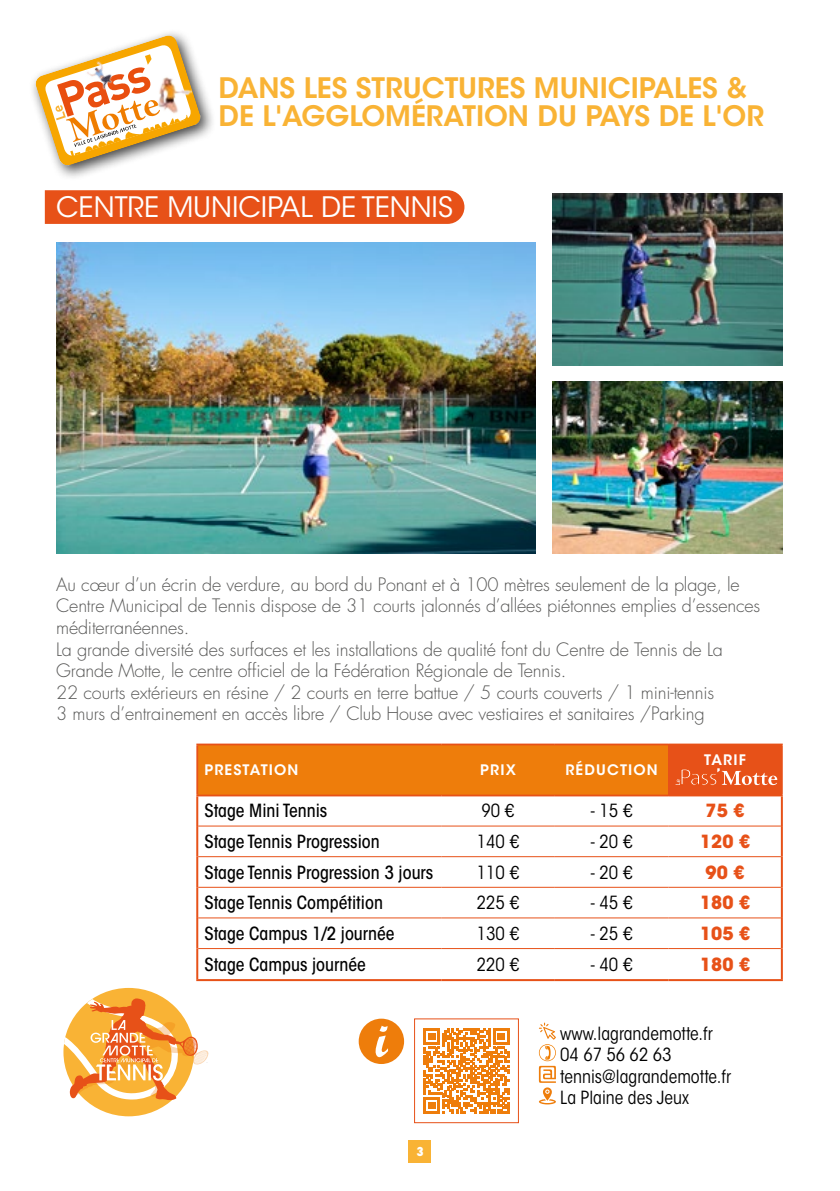
<style>
.page{position:relative;width:840px;height:1191px;background:#fff}
.page>*{position:absolute;margin:0;border:0;box-sizing:border-box;transform-origin:0 0}
.t1{font:600 28px/28px "ITC Avant Garde Std";color:#f9b335}
.t2{font:28px "ITC Avant Garde Std";color:#fff}
.t3{font:300 18px/21.6px "Futura Std";letter-spacing:-.01em;color:#575756}
.t4{font:500 condensed 18px "ITC Avant Garde Std";color:#000}
.t5{font:condensed 18px/21.6px "ITC Avant Garde Std";color:#000}
.t6{font:700 18px "ITC Avant Garde Std";color:#e75118}
.t7{font:600 14.4px "ITC Avant Garde Std";letter-spacing:.08em;color:#fff}
.t8{font:800 condensed 12px "Futura Std";color:#fff}
</style>
<div class="page">
<div style="left:408px;top:1140px;width:23px;height:22px;background:#f9b335"></div>
<div style="left:28px;top:28px;width:188px;height:153px;background:#000;opacity:.75"></div>
<svg style="left:35px;top:36px;width:166px;height:130px"></svg>
<div style="left:198px;top:745px;width:470px;height:49px;background:#ee7d0b"></div>
<div style="left:668px;top:744px;width:113px;height:51px;background:#e75118"></div>
<hr style="left:196px;top:743px;width:245px;height:2px;background:#e75118">
<hr style="left:196px;top:745px;width:2px;height:49px;background:#e75118">
<hr style="left:441px;top:743px;width:113px;height:2px;background:#e75118">
<hr style="left:554px;top:743px;width:114px;height:2px;background:#e75118">
<hr style="left:668px;top:743px;width:114px;height:2px;background:#e75118">
<hr style="left:780px;top:745px;width:2px;height:49px;background:#e75118">
<hr style="left:196px;top:794px;width:245px;height:2px;background:#e75118">
<hr style="left:441px;top:794px;width:113px;height:2px;background:#e75118">
<hr style="left:554px;top:794px;width:114px;height:2px;background:#e75118">
<hr style="left:668px;top:794px;width:114px;height:2px;background:#e75118">
<hr style="left:198px;top:825px;width:243px;height:1px;background:#e75118">
<hr style="left:441px;top:825px;width:113px;height:1px;background:#e75118">
<hr style="left:554px;top:825px;width:114px;height:1px;background:#e75118">
<hr style="left:668px;top:825px;width:112px;height:1px;background:#e75118">
<hr style="left:198px;top:856px;width:243px;height:1px;background:#e75118">
<hr style="left:441px;top:856px;width:113px;height:1px;background:#e75118">
<hr style="left:554px;top:856px;width:114px;height:1px;background:#e75118">
<hr style="left:668px;top:856px;width:112px;height:1px;background:#e75118">
<hr style="left:198px;top:887px;width:243px;height:1px;background:#e75118">
<hr style="left:441px;top:887px;width:113px;height:1px;background:#e75118">
<hr style="left:554px;top:887px;width:114px;height:1px;background:#e75118">
<hr style="left:668px;top:887px;width:112px;height:1px;background:#e75118">
<hr style="left:198px;top:917px;width:243px;height:1px;background:#e75118">
<hr style="left:441px;top:917px;width:113px;height:1px;background:#e75118">
<hr style="left:554px;top:917px;width:114px;height:1px;background:#e75118">
<hr style="left:668px;top:917px;width:112px;height:1px;background:#e75118">
<hr style="left:198px;top:948px;width:243px;height:1px;background:#e75118">
<hr style="left:441px;top:948px;width:113px;height:1px;background:#e75118">
<hr style="left:554px;top:948px;width:114px;height:1px;background:#e75118">
<hr style="left:668px;top:948px;width:112px;height:1px;background:#e75118">
<hr style="left:196px;top:796px;width:2px;height:30px;background:#e75118">
<hr style="left:780px;top:796px;width:2px;height:30px;background:#e75118">
<hr style="left:196px;top:826px;width:2px;height:30px;background:#e75118">
<hr style="left:780px;top:826px;width:2px;height:30px;background:#e75118">
<hr style="left:196px;top:856px;width:2px;height:31px;background:#e75118">
<hr style="left:780px;top:856px;width:2px;height:31px;background:#e75118">
<hr style="left:196px;top:887px;width:2px;height:31px;background:#e75118">
<hr style="left:780px;top:887px;width:2px;height:31px;background:#e75118">
<hr style="left:196px;top:918px;width:2px;height:30px;background:#e75118">
<hr style="left:780px;top:918px;width:2px;height:30px;background:#e75118">
<hr style="left:196px;top:948px;width:2px;height:31px;background:#e75118">
<hr style="left:780px;top:948px;width:2px;height:31px;background:#e75118">
<hr style="left:196px;top:979px;width:245px;height:2px;background:#e75118">
<hr style="left:441px;top:979px;width:113px;height:2px;background:#e75118">
<hr style="left:554px;top:979px;width:114px;height:2px;background:#e75118">
<hr style="left:668px;top:979px;width:114px;height:2px;background:#e75118">
<svg style="left:675px;top:768px;width:101px;height:17px"></svg>
<svg style="left:538px;top:1022px;width:17px;height:82px"></svg>
<div style="left:358px;top:1018px;width:46px;height:46px;background:#ee7d0b;border-radius:50%"></div>
<svg style="left:375px;top:1025px;width:13px;height:32px"></svg>
<svg style="left:423px;top:1028px;width:86px;height:85px"></svg>
<div style="left:414px;top:1018px;width:104px;height:105px;border:1px solid #e75118"></div>
<svg style="left:63px;top:981px;width:146px;height:136px"></svg>
<img style="left:56px;top:242px;width:479px;height:311px">
<img style="left:552px;top:381px;width:230px;height:172px">
<img style="left:552px;top:194px;width:230px;height:172px">
<div style="left:45px;top:190px;width:419px;height:34px;background:#e75118"></div>
<h1 class="t1" style="left:218px;top:74px;width:546px">DANS LES STRUCTURES MUNICIPALES &amp;<br>DE L'AGGLOMÉRATION DU PAYS DE L'OR</h1>
<h1 class="t2" style="left:56px;top:189px;width:398px">CENTRE MUNICIPAL DE TENNIS</h1>
<p class="t3" style="left:56px;top:574px;width:705px">Au cœur d’un écrin de verdure, au bord du Ponant et à 100 mètres seulement de la plage, le Centre Municipal de Tennis dispose de 31 courts jalonnés d’allées piétonnes emplies d’essences méditerranéennes.<br>La grande diversité des surfaces et les installations de qualité font du Centre de Tennis de La Grande Motte, le centre officiel de la Fédération Régionale de Tennis.<br>22 courts extérieurs en résine / 2 courts en terre battue / 5 courts couverts / 1 mini-tennis<br>3 murs d’entrainement en accès libre / Club House avec vestiaires et sanitaires /Parking</p>
<p class="t7" style="left:204px;top:761px;width:95px">PRESTATION</p>
<p class="t7" style="left:480px;top:761px;width:37px">PRIX</p>
<p class="t7" style="left:565px;top:761px;width:94px">RÉDUCTION</p>
<p class="t7" style="left:703px;top:751px;width:43px">TARIF</p>
<p class="t4" style="left:204px;top:800px;width:124px">Stage Mini Tennis</p>
<p class="t5" style="left:481px;top:800px;width:35px">90 €</p>
<p class="t5" style="left:590px;top:800px;width:44px">- 15 €</p>
<p class="t6" style="left:705px;top:799px;width:40px">75 €</p>
<p class="t4" style="left:204px;top:830px;width:177px">Stage Tennis Progression</p>
<p class="t5" style="left:476px;top:830px;width:44px">140 €</p>
<p class="t5" style="left:590px;top:830px;width:44px">- 20 €</p>
<p class="t6" style="left:699px;top:829px;width:52px">120 €</p>
<p class="t4" style="left:204px;top:861px;width:230px">Stage Tennis Progression 3 jours</p>
<p class="t5" style="left:476px;top:861px;width:44px">110 €</p>
<p class="t5" style="left:590px;top:861px;width:44px">- 20 €</p>
<p class="t6" style="left:705px;top:860px;width:40px">90 €</p>
<p class="t4" style="left:204px;top:891px;width:180px">Stage Tennis Compétition</p>
<p class="t5" style="left:476px;top:892px;width:44px">225 €</p>
<p class="t5" style="left:590px;top:892px;width:44px">- 45 €</p>
<p class="t6" style="left:699px;top:891px;width:52px">180 €</p>
<p class="t4" style="left:204px;top:922px;width:191px">Stage Campus 1/2 journée</p>
<p class="t5" style="left:476px;top:922px;width:44px">130 €</p>
<p class="t5" style="left:590px;top:922px;width:44px">- 25 €</p>
<p class="t6" style="left:699px;top:921px;width:52px">105 €</p>
<p class="t4" style="left:204px;top:953px;width:163px">Stage Campus journée</p>
<p class="t5" style="left:476px;top:953px;width:44px">220 €</p>
<p class="t5" style="left:590px;top:953px;width:44px">- 40 €</p>
<p class="t6" style="left:699px;top:952px;width:52px">180 €</p>
<p class="t8" style="left:416px;top:1144px;width:9px">3</p>
<p class="t5" style="left:560px;top:1022px;width:172px">www.lagrandemotte.fr<br>04 67 56 62 63 tennis@lagrandemotte.fr<br>La Plaine des Jeux</p>
</div>
